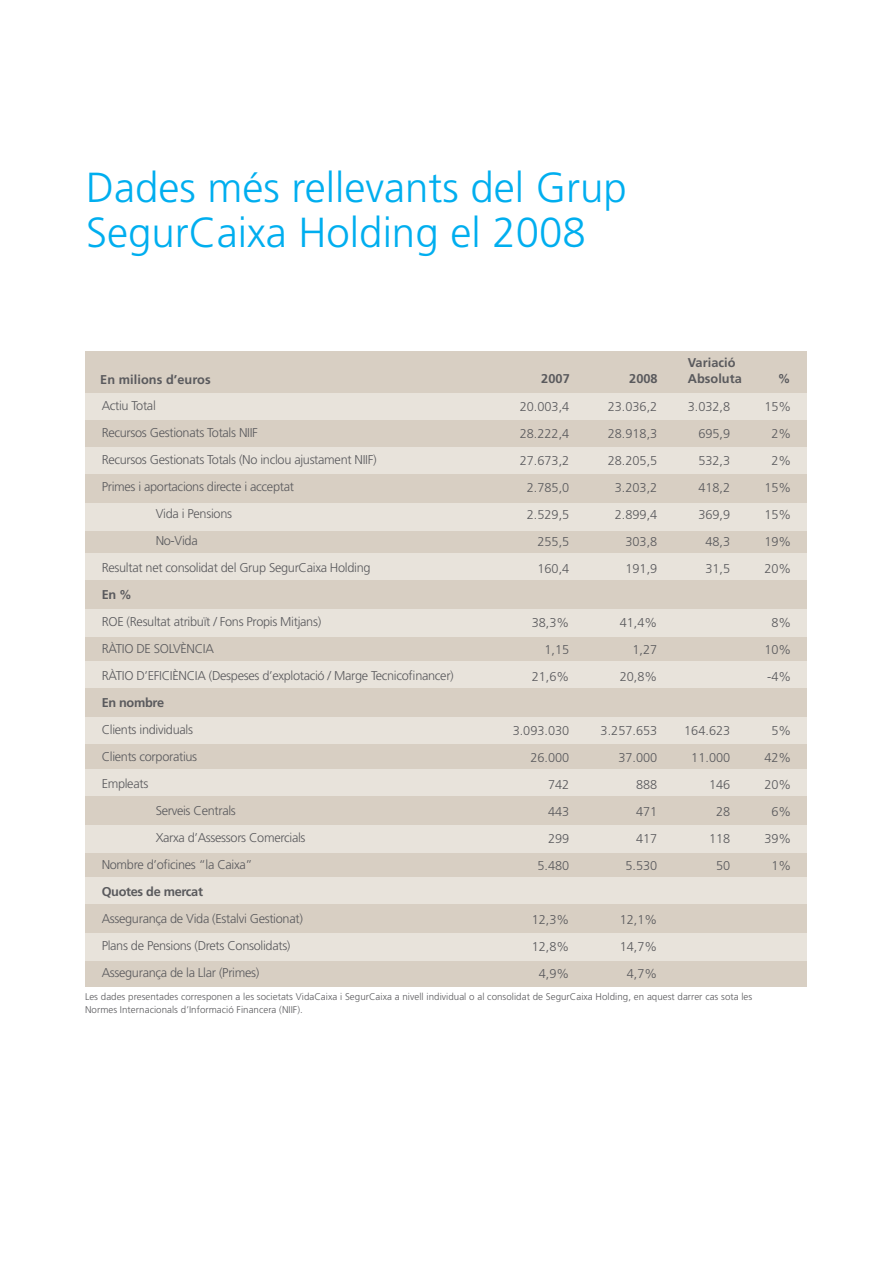
<style>
.page{position:relative;width:893px;height:1263px;background:#fff}
.page>*{position:absolute;margin:0;border:0;box-sizing:border-box;transform-origin:0 0}
.t1{font:300 42px/45px "Frutiger LT Std";color:#00aeef}
.t2{font:300 12.75px "Frutiger LT Std";letter-spacing:-.025em;color:#5a5a5d}
.t3{font:700 12.75px "Frutiger LT Std";letter-spacing:.005em;color:#5a5a5d}
.t4{font:700 12.75px "Frutiger LT Std";letter-spacing:-.025em;color:#5a5a5d}
.t5{font:300 9.75px "Frutiger LT Std";letter-spacing:.005em;color:#5a5a5d}
</style>
<div class="page">
<div style="left:85px;top:958px;width:722px;height:29px;background:#d8cfc3"></div>
<div style="left:85px;top:933px;width:722px;height:28px;background:#e8e3db"></div>
<div style="left:85px;top:850px;width:722px;height:28px;background:#d8cfc3"></div>
<div style="left:85px;top:877px;width:722px;height:28px;background:#e8e3db"></div>
<div style="left:85px;top:905px;width:722px;height:28px;background:#d8cfc3"></div>
<div style="left:85px;top:825px;width:722px;height:28px;background:#e8e3db"></div>
<div style="left:85px;top:742px;width:722px;height:28px;background:#d8cfc3"></div>
<div style="left:85px;top:769px;width:722px;height:28px;background:#e8e3db"></div>
<div style="left:85px;top:797px;width:722px;height:28px;background:#d8cfc3"></div>
<div style="left:85px;top:717px;width:722px;height:27px;background:#e8e3db"></div>
<div style="left:85px;top:633px;width:722px;height:29px;background:#d8cfc3"></div>
<div style="left:85px;top:661px;width:722px;height:27px;background:#e8e3db"></div>
<div style="left:85px;top:688px;width:722px;height:28px;background:#d8cfc3"></div>
<div style="left:85px;top:609px;width:722px;height:28px;background:#e8e3db"></div>
<div style="left:85px;top:526px;width:722px;height:28px;background:#d8cfc3"></div>
<div style="left:85px;top:553px;width:722px;height:28px;background:#e8e3db"></div>
<div style="left:85px;top:581px;width:722px;height:28px;background:#d8cfc3"></div>
<div style="left:85px;top:503px;width:722px;height:27px;background:#e8e3db"></div>
<div style="left:85px;top:419px;width:722px;height:29px;background:#d8cfc3"></div>
<div style="left:85px;top:392px;width:722px;height:27px;background:#e8e3db"></div>
<div style="left:85px;top:447px;width:722px;height:28px;background:#e8e3db"></div>
<div style="left:85px;top:474px;width:722px;height:29px;background:#d8cfc3"></div>
<div style="left:85px;top:351px;width:722px;height:41px;background:#d8cfc3"></div>
<p class="t1" style="left:86px;top:165px;width:542px">Dades més rellevants del Grup<br>SegurCaixa Holding el 2008</p>
<p class="t3" style="left:688px;top:355px;width:49px">Variació</p>
<p class="t3" style="left:100px;top:372px;width:112px">En milions d’euros</p>
<p class="t2" style="left:102px;top:398px;width:56px">Actiu Total</p>
<p class="t2" style="left:102px;top:425px;width:158px">Recursos Gestionats Totals NIIF</p>
<p class="t2" style="left:102px;top:452px;width:276px">Recursos Gestionats Totals (No inclou ajustament NIIF)</p>
<p class="t2" style="left:102px;top:479px;width:194px">Primes i aportacions directe i acceptat</p>
<p class="t2" style="left:156px;top:506px;width:78px">Vida i Pensions</p>
<p class="t2" style="left:156px;top:533px;width:44px">No-Vida</p>
<p class="t2" style="left:102px;top:560px;width:270px">Resultat net consolidat del Grup SegurCaixa Holding</p>
<p class="t3" style="left:102px;top:587px;width:32px">En %</p>
<p class="t2" style="left:102px;top:614px;width:221px">ROE (Resultat atribuït / Fons Propis Mitjans)</p>
<p class="t2" style="left:102px;top:641px;width:114px">RÀTIO DE SOLVèNCIA</p>
<p class="t2" style="left:102px;top:668px;width:354px">RÀTIO D’EFICIÈNCIA (Despeses d’explotació / Marge Tecnicofinancer)</p>
<p class="t4" style="left:102px;top:695px;width:64px">En nombre</p>
<p class="t2" style="left:102px;top:722px;width:93px">Clients individuals</p>
<p class="t2" style="left:102px;top:749px;width:97px">Clients corporatius</p>
<p class="t2" style="left:102px;top:776px;width:48px">Empleats</p>
<p class="t2" style="left:156px;top:803px;width:82px">Serveis Centrals</p>
<p class="t2" style="left:156px;top:830px;width:151px">Xarxa d’Assessors Comercials</p>
<p class="t2" style="left:102px;top:857px;width:152px">Nombre d’oficines “la Caixa”</p>
<p class="t4" style="left:102px;top:884px;width:103px">Quotes de mercat</p>
<p class="t2" style="left:102px;top:911px;width:203px">Assegurança de Vida (Estalvi Gestionat)</p>
<p class="t2" style="left:102px;top:938px;width:190px">Plans de Pensions (Drets Consolidats)</p>
<p class="t2" style="left:102px;top:965px;width:159px">Assegurança de la Llar (Primes)</p>
<p class="t3" style="left:541px;top:371px;width:30px">2007</p>
<p class="t3" style="left:688px;top:371px;width:56px">Absoluta</p>
<p class="t3" style="left:778px;top:371px;width:14px">%</p>
<p class="t2" style="left:608px;top:400px;width:51px">23.036,2</p>
<p class="t2" style="left:608px;top:427px;width:51px">28.918,3</p>
<p class="t2" style="left:608px;top:454px;width:51px">28.205,5</p>
<p class="t2" style="left:615px;top:481px;width:44px">3.203,2</p>
<p class="t2" style="left:615px;top:508px;width:44px">2.899,4</p>
<p class="t2" style="left:625px;top:535px;width:33px">303,8</p>
<p class="t2" style="left:625px;top:562px;width:33px">191,9</p>
<p class="t3" style="left:629px;top:371px;width:30px">2008</p>
<p class="t2" style="left:764px;top:400px;width:28px">15%</p>
<p class="t2" style="left:771px;top:427px;width:21px">2%</p>
<p class="t2" style="left:771px;top:454px;width:21px">2%</p>
<p class="t2" style="left:764px;top:481px;width:28px">15%</p>
<p class="t2" style="left:764px;top:508px;width:28px">15%</p>
<p class="t2" style="left:764px;top:535px;width:28px">19%</p>
<p class="t2" style="left:764px;top:562px;width:28px">20%</p>
<p class="t2" style="left:520px;top:400px;width:51px">20.003,4</p>
<p class="t2" style="left:520px;top:427px;width:51px">28.222,4</p>
<p class="t2" style="left:520px;top:454px;width:51px">27.673,2</p>
<p class="t2" style="left:527px;top:481px;width:44px">2.785,0</p>
<p class="t2" style="left:527px;top:508px;width:44px">2.529,5</p>
<p class="t2" style="left:537px;top:535px;width:33px">255,5</p>
<p class="t2" style="left:537px;top:562px;width:33px">160,4</p>
<p class="t2" style="left:688px;top:400px;width:44px">3.032,8</p>
<p class="t2" style="left:698px;top:427px;width:33px">695,9</p>
<p class="t2" style="left:698px;top:454px;width:33px">532,3</p>
<p class="t2" style="left:698px;top:481px;width:33px">418,2</p>
<p class="t2" style="left:698px;top:508px;width:33px">369,9</p>
<p class="t2" style="left:705px;top:535px;width:26px">48,3</p>
<p class="t2" style="left:705px;top:562px;width:26px">31,5</p>
<p class="t2" style="left:532px;top:616px;width:39px">38,3%</p>
<p class="t2" style="left:545px;top:643px;width:26px">1,15</p>
<p class="t2" style="left:532px;top:670px;width:39px">21,6%</p>
<p class="t2" style="left:513px;top:724px;width:58px">3.093.030</p>
<p class="t2" style="left:530px;top:751px;width:40px">26.000</p>
<p class="t2" style="left:548px;top:778px;width:23px">742</p>
<p class="t2" style="left:548px;top:805px;width:23px">443</p>
<p class="t2" style="left:548px;top:832px;width:23px">299</p>
<p class="t2" style="left:537px;top:859px;width:33px">5.480</p>
<p class="t2" style="left:532px;top:913px;width:39px">12,3%</p>
<p class="t2" style="left:532px;top:940px;width:39px">12,8%</p>
<p class="t2" style="left:539px;top:967px;width:32px">4,9%</p>
<p class="t2" style="left:620px;top:616px;width:39px">41,4%</p>
<p class="t2" style="left:632px;top:643px;width:26px">1,27</p>
<p class="t2" style="left:620px;top:670px;width:39px">20,8%</p>
<p class="t2" style="left:601px;top:724px;width:58px">3.257.653</p>
<p class="t2" style="left:618px;top:751px;width:40px">37.000</p>
<p class="t2" style="left:636px;top:778px;width:23px">888</p>
<p class="t2" style="left:636px;top:805px;width:23px">471</p>
<p class="t2" style="left:636px;top:832px;width:23px">417</p>
<p class="t2" style="left:625px;top:859px;width:33px">5.530</p>
<p class="t2" style="left:620px;top:913px;width:39px">12,1%</p>
<p class="t2" style="left:620px;top:940px;width:39px">14,7%</p>
<p class="t2" style="left:627px;top:967px;width:32px">4,7%</p>
<p class="t2" style="left:684px;top:724px;width:48px">164.623</p>
<p class="t2" style="left:691px;top:751px;width:40px">11.000</p>
<p class="t2" style="left:709px;top:778px;width:23px">146</p>
<p class="t2" style="left:716px;top:805px;width:16px">28</p>
<p class="t2" style="left:709px;top:832px;width:23px">118</p>
<p class="t2" style="left:716px;top:859px;width:16px">50</p>
<p class="t2" style="left:771px;top:616px;width:21px">8%</p>
<p class="t2" style="left:764px;top:643px;width:28px">10%</p>
<p class="t2" style="left:767px;top:670px;width:26px">-4%</p>
<p class="t2" style="left:771px;top:724px;width:21px">5%</p>
<p class="t2" style="left:764px;top:751px;width:28px">42%</p>
<p class="t2" style="left:764px;top:778px;width:28px">20%</p>
<p class="t2" style="left:771px;top:805px;width:21px">6%</p>
<p class="t2" style="left:764px;top:832px;width:28px">39%</p>
<p class="t2" style="left:771px;top:859px;width:21px">1%</p>
<p class="t5" style="left:85px;top:991px;width:669px">Les dades presentades corresponen a les societats VidaCaixa i SegurCaixa a nivell individual o al consolidat de SegurCaixa Holding, en aquest darrer cas sota les</p>
<p class="t5" style="left:85px;top:1004px;width:219px">Normes Internacionals d’Informació Financera (NIIF).</p>
</div>
